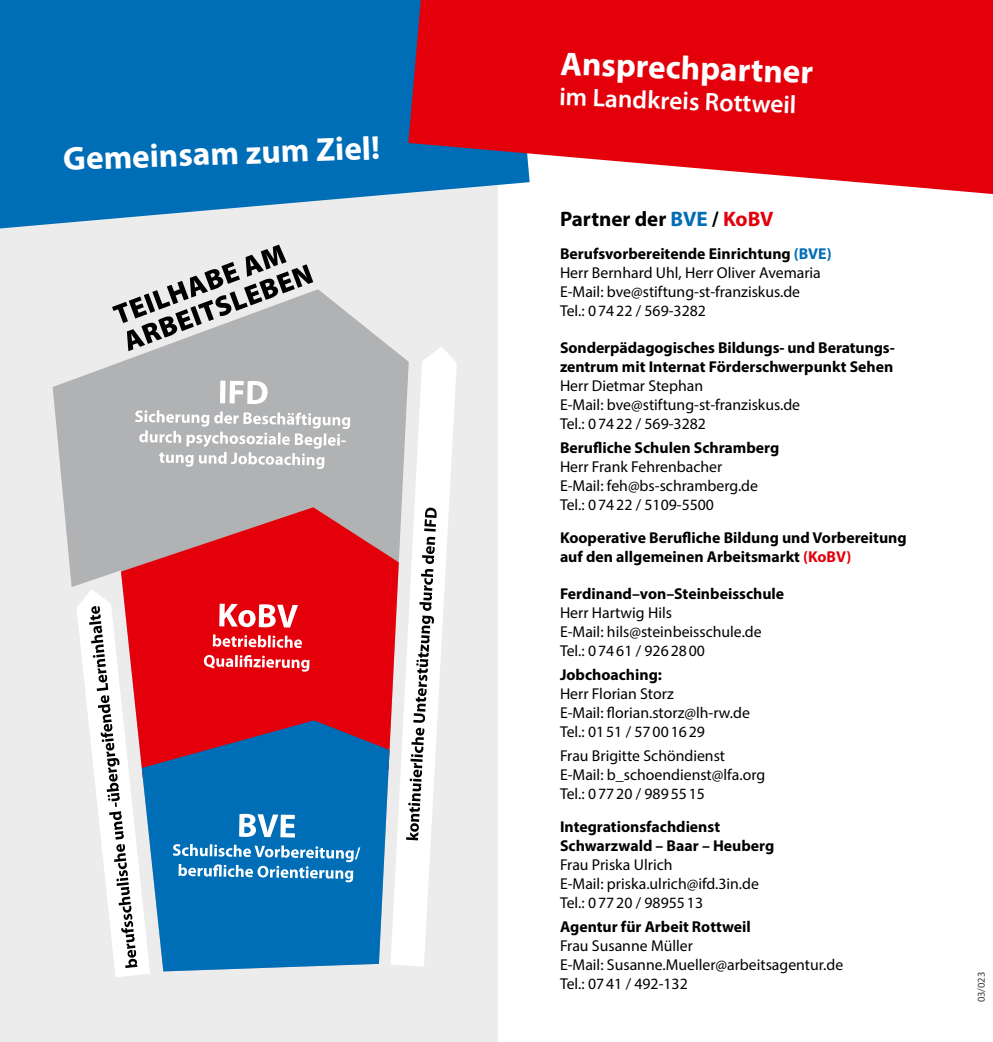
<style>
.page{position:relative;width:993px;height:1042px;background:#fff}
.page>*{position:absolute;margin:0;border:0;box-sizing:border-box;transform-origin:0 0}
.H2_Gemeinsam{font:700 33.25px "Myriad Pro";color:#fff}
.H2_Ansprechpartner{font:700 33.25px "Myriad Pro";color:#fff}
.H2_Ansprechpartner-2{font:600 25.38px "Myriad Pro";color:#fff}
.H3-Partner{font:700 21px "Myriad Pro";color:#000}
.Text{font:15.75px "Myriad Pro";color:#000}
.H4_Parnter{font:700 15.75px/18.9px "Myriad Pro";color:#000}
.H5_Partner_Bold{font:700 15.75px/18.9px "Myriad Pro";color:#000}
.t1{font:10.5px "Myriad Pro";color:#3a3a39}
.s1{color:#006db7}
.s2{color:#e3000b}
</style>
<div class="page">
<div style="left:0;top:155px;width:497px;height:887px;background:#ececec"></div>
<svg style="left:0;top:0;width:498px;height:228px;background:#187abc"></svg>
<svg style="left:408px;top:0;width:584px;height:194px;background:#d91c29"></svg>
<svg style="left:408px;top:347px;width:48px;height:619px"></svg>
<svg style="left:53px;top:289px;width:355px;height:682px;fill:#b1b2b3"></svg>
<svg style="left:121px;top:507px;width:277px;height:271px;background:#db2831"></svg>
<svg style="left:142px;top:720px;width:247px;height:251px;background:#2a6ca9"></svg>
<svg style="left:173px;top:844px;width:187px;height:38px;background:#4292c9"></svg>
<svg style="left:239px;top:814px;width:56px;height:23px"></svg>
<svg style="left:204px;top:655px;width:105px;height:17px;background:#eb5259"></svg>
<svg style="left:213px;top:634px;width:89px;height:14px"></svg>
<svg style="left:219px;top:604px;width:79px;height:23px;background:#f18287"></svg>
<svg style="left:135px;top:410px;width:215px;height:59px;background:#c3c4c4"></svg>
<svg style="left:220px;top:380px;width:47px;height:24px"></svg>
<svg style="left:112px;top:245px;width:201px;height:106px"></svg>
<h2 class="H2_Gemeinsam" style="left:62px;top:137px;width:318px;rotate:-2deg">Gemeinsam zum Ziel!</h2>
<h2 class="H2_Ansprechpartner" style="left:561px;top:42px;width:254px;rotate:2deg">Ansprechpartner</h2>
<h2 class="H2_Ansprechpartner-2" style="left:559px;top:80px;width:238px;rotate:2deg">im Landkreis Rottweil</h2>
<h3 class="H3-Partner" style="left:560px;top:205px;width:215px">Partner der <span class="s1">BVE</span> / <span class="s2">KoBV</span></h3>
<h4 class="H4_Parnter" style="left:560px;top:243px;width:273px">Berufsvorbereitende Einrichtung <span class="s1">(BVE)</span></h4>
<p class="Text" style="left:560px;top:263px;width:262px">Herr Bernhard Uhl, Herr Oliver Avemaria</p>
<p class="Text" style="left:560px;top:282px;width:241px">E-Mail: bve@stiftung-st-franziskus.de</p>
<p class="Text" style="left:560px;top:300px;width:147px">Tel.: 07422 / 569-3282</p>
<h5 class="H5_Partner_Bold" style="left:560px;top:338px;width:336px">Sonderpädagogisches Bildungs- und Beratungs&shy;zentrum mit Internat Förderschwerpunkt Sehen</h5>
<p class="Text" style="left:560px;top:376px;width:145px">Herr Dietmar Stephan</p>
<p class="Text" style="left:560px;top:395px;width:241px">E-Mail: bve@stiftung-st-franziskus.de</p>
<p class="Text" style="left:560px;top:414px;width:147px">Tel.: 07422 / 569-3282</p>
<h5 class="H5_Partner_Bold" style="left:560px;top:438px;width:221px">Berufliche Schulen Schramberg</h5>
<p class="Text" style="left:560px;top:457px;width:164px">Herr Frank Fehrenbacher</p>
<p class="Text" style="left:560px;top:476px;width:199px">E-Mail: feh@bs-schramberg.de</p>
<p class="Text" style="left:560px;top:495px;width:155px">Tel.: 07422 / 5109-5500</p>
<h4 class="H4_Parnter" style="left:560px;top:527px;width:348px">Kooperative Berufliche Bildung und Vorbereitung auf den allgemeinen Arbeitsmarkt <span class="s2">(KoBV)</span></h4>
<h5 class="H5_Partner_Bold" style="left:560px;top:584px;width:226px">Ferdinand–von–Steinbeisschule</h5>
<p class="Text" style="left:560px;top:603px;width:114px">Herr Hartwig Hils</p>
<p class="Text" style="left:560px;top:622px;width:203px">E-Mail: hils@steinbeisschule.de</p>
<p class="Text" style="left:560px;top:641px;width:146px">Tel.: 07461 / 9262800</p>
<h5 class="H5_Partner_Bold" style="left:560px;top:665px;width:103px">Jobchoaching:</h5>
<p class="Text" style="left:560px;top:684px;width:115px">Herr Florian Storz</p>
<p class="Text" style="left:560px;top:703px;width:191px">E-Mail: florian.storz@lh-rw.de</p>
<p class="Text" style="left:560px;top:722px;width:146px">Tel.: 0151 / 57001629</p>
<p class="Text" style="left:560px;top:746px;width:167px">Frau Brigitte Schöndienst</p>
<p class="Text" style="left:560px;top:765px;width:206px">E-Mail: b_schoendienst@lfa.org</p>
<p class="Text" style="left:560px;top:784px;width:146px">Tel.: 07720 / 9895515</p>
<h4 class="H4_Parnter" style="left:560px;top:816px;width:162px">Integrationsfachdienst</h4>
<h4 class="H4_Parnter" style="left:560px;top:835px;width:216px">Schwarzwald – Baar – Heuberg</h4>
<p class="Text" style="left:560px;top:854px;width:114px">Frau Priska Ulrich</p>
<p class="Text" style="left:560px;top:873px;width:200px">E-Mail: priska.ulrich@ifd.3in.de</p>
<p class="Text" style="left:560px;top:892px;width:144px">Tel.: 07720 / 9895513</p>
<h4 class="H4_Parnter" style="left:560px;top:917px;width:192px">Agentur für Arbeit Rottweil</h4>
<p class="Text" style="left:560px;top:936px;width:134px">Frau Susanne Müller</p>
<p class="Text" style="left:560px;top:955px;width:285px">E-Mail: Susanne.Mueller@arbeitsagentur.de</p>
<p class="Text" style="left:560px;top:973px;width:129px">Tel.: 0741 / 492-132</p>
<p class="t1" style="left:974px;top:1002px;width:32px;rotate:-90deg">03/023</p>
</div>
